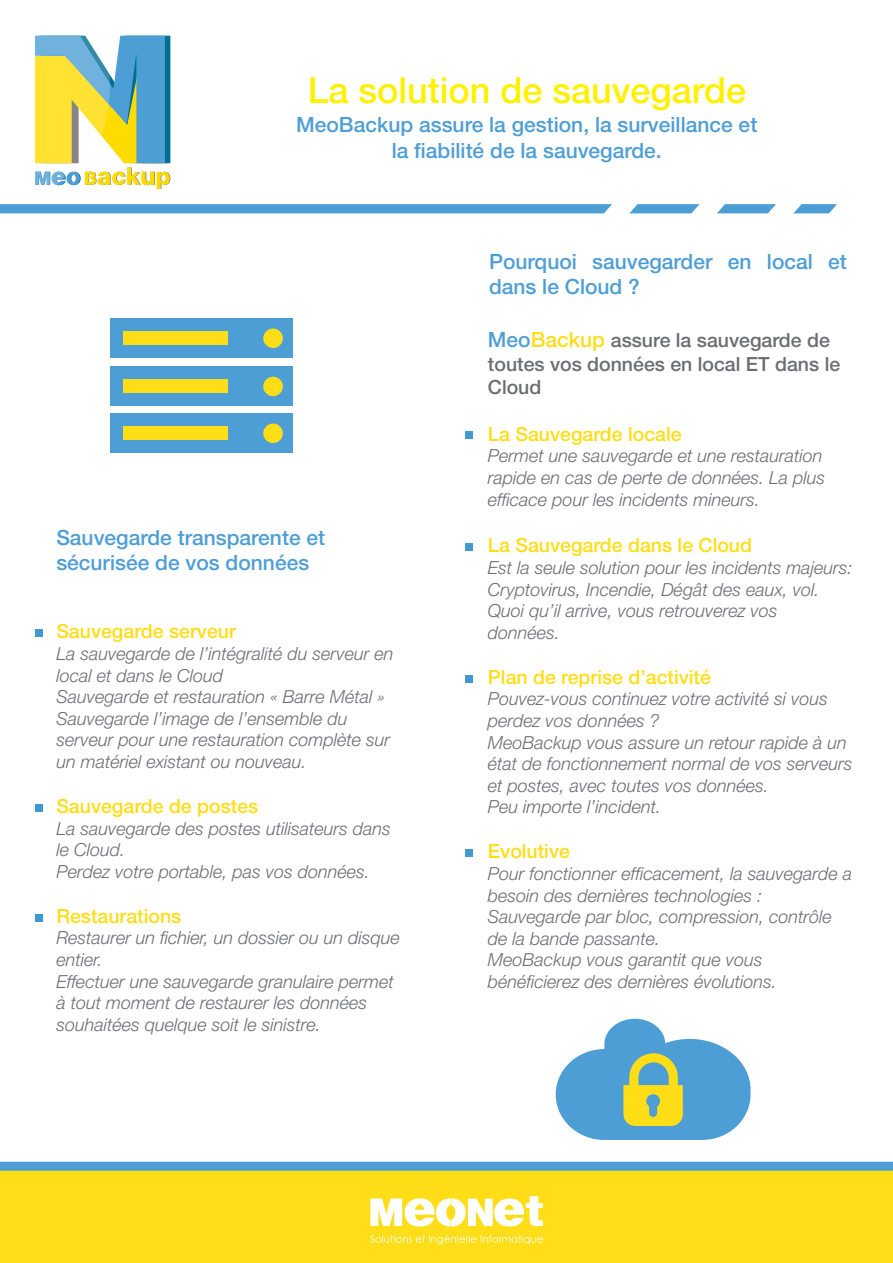
<style>
.page{position:relative;width:893px;height:1263px;background:#fff}
.page>*{position:absolute;margin:0;border:0;box-sizing:border-box;transform-origin:0 0}
.t1{font:500 36px "Helvetica Neue CE";color:#fff101}
.t2{font:500 21px/25.2px "Helvetica Neue CE";color:#4e9ed6}
.t3{font:500 19.5px "Helvetica Neue CE";color:#ffdd17}
.t4{font:500 19.5px/23.4px "Helvetica Neue CE";color:#6c6d70}
.t5{font:italic 300 18px/21.6px "Helvetica Neue CE";color:#6c6d70}
.s1{font-size:21px;color:#4e9ed6}
.s2{font-size:21px;color:#ffdd17}
</style>
<div class="page">
<div style="left:0;top:1163px;width:893px;height:100px;background:#ffdd17"></div>
<svg style="left:35px;top:36px;width:135px;height:153px"></svg>
<div style="left:35px;top:629px;width:8px;height:7px;background:#3e99d0"></div>
<div style="left:466px;top:432px;width:7px;height:7px;background:#3e99d0"></div>
<div style="left:466px;top:543px;width:7px;height:8px;background:#3e99d0"></div>
<div style="left:466px;top:675px;width:7px;height:7px;background:#3e99d0"></div>
<div style="left:466px;top:850px;width:7px;height:7px;background:#3e99d0"></div>
<div style="left:35px;top:804px;width:8px;height:8px;background:#3e99d0"></div>
<div style="left:35px;top:914px;width:8px;height:7px;background:#3e99d0"></div>
<svg style="left:630px;top:204px;width:70px;height:9px"></svg>
<svg style="left:794px;top:204px;width:43px;height:9px"></svg>
<svg style="left:0;top:204px;width:612px;height:9px;background:#519fd6"></svg>
<svg style="left:717px;top:204px;width:59px;height:9px"></svg>
<div style="left:0;top:1162px;width:893px;height:9px;background:#4e9ed6"></div>
<div style="left:110px;top:319px;width:183px;height:39px;background:#4e9ed6"></div>
<div style="left:123px;top:332px;width:104px;height:13px;background:#ffdd17"></div>
<div style="left:263px;top:328px;width:20px;height:20px;background:#ffdd17;border-radius:50%"></div>
<div style="left:110px;top:367px;width:183px;height:39px;background:#4e9ed6"></div>
<div style="left:123px;top:380px;width:104px;height:13px;background:#ffdd17"></div>
<div style="left:263px;top:377px;width:20px;height:19px;background:#ffdd17;border-radius:50%"></div>
<div style="left:110px;top:414px;width:183px;height:39px;background:#4e9ed6"></div>
<div style="left:123px;top:427px;width:104px;height:13px;background:#ffdd17"></div>
<div style="left:263px;top:423px;width:20px;height:20px;background:#ffdd17;border-radius:50%"></div>
<svg style="left:556px;top:1019px;width:194px;height:121px"></svg>
<svg style="left:370px;top:1196px;width:172px;height:30px"></svg>
<svg style="left:370px;top:1234px;width:172px;height:11px"></svg>
<p class="t1" style="left:308px;top:68px;width:440px">La solution de sauvegarde</p>
<p class="t2" style="left:296px;top:112px;width:463px">MeoBackup assure la gestion, la surveillance et</p>
<p class="t2" style="left:392px;top:138px;width:272px">la fiabilité de la sauvegarde.</p>
<p class="t2" style="left:56px;top:525px;width:270px">Sauvegarde transparente et sécurisée de vos données</p>
<p class="t3" style="left:56px;top:619px;width:181px">Sauvegarde serveur</p>
<p class="t5" style="left:56px;top:643px;width:339px">La sauvegarde de l’intégralité du serveur en local et dans le Cloud</p>
<p class="t5" style="left:56px;top:686px;width:330px">Sauvegarde et restauration « Barre Métal »</p>
<p class="t5" style="left:56px;top:708px;width:335px">Sauvegarde l’image de l’ensemble du serveur pour une restauration complète sur un matériel existant ou nouveau.</p>
<p class="t3" style="left:56px;top:794px;width:203px">Sauvegarde de postes</p>
<p class="t5" style="left:56px;top:817px;width:336px">La sauvegarde des postes utilisateurs dans le Cloud.</p>
<p class="t5" style="left:56px;top:861px;width:315px">Perdez votre portable, pas vos données.</p>
<p class="t3" style="left:56px;top:904px;width:126px">Restaurations</p>
<p class="t5" style="left:56px;top:927px;width:345px">Restaurer un fichier, un dossier ou un disque entier.</p>
<p class="t5" style="left:56px;top:970px;width:339px">Effectuer une sauvegarde granulaire permet à tout moment de restaurer les données souhaitées quelque soit le sinistre.</p>
<p class="t2" style="left:489px;top:248px;width:359px">Pourquoi sauvegarder en local et dans le Cloud ?</p>
<p class="t4" style="left:488px;top:329px;width:354px"><span class="s1">Meo</span><span class="s2">Backup</span> assure la sauvegarde de toutes vos données en local ET dans le<br>Cloud</p>
<p class="t3" style="left:488px;top:422px;width:195px">La Sauvegarde locale</p>
<p class="t5" style="left:488px;top:445px;width:339px">Permet une sauvegarde et une restauration rapide en cas de perte de données. La plus efficace pour les incidents mineurs.</p>
<p class="t3" style="left:488px;top:534px;width:266px">La Sauvegarde dans le Cloud</p>
<p class="t5" style="left:488px;top:557px;width:366px">Est la seule solution pour les incidents majeurs:<br>Cryptovirus, Incendie, Dégât des eaux, vol.</p>
<p class="t5" style="left:488px;top:600px;width:291px">Quoi qu’il arrive, vous retrouverez vos données.</p>
<p class="t3" style="left:488px;top:665px;width:224px">Plan de reprise d’activité</p>
<p class="t5" style="left:488px;top:688px;width:341px">Pouvez-vous continuez votre activité si vous perdez vos données ?</p>
<p class="t5" style="left:488px;top:731px;width:366px">MeoBackup vous assure un retour rapide à un état de fonctionnement normal de vos serveurs et postes, avec toutes vos données.</p>
<p class="t5" style="left:488px;top:796px;width:175px">Peu importe l’incident.</p>
<p class="t3" style="left:488px;top:840px;width:84px">Evolutive</p>
<p class="t5" style="left:488px;top:863px;width:366px">Pour fonctionner efficacement, la sauvegarde a besoin des dernières technologies :</p>
<p class="t5" style="left:488px;top:906px;width:345px">Sauvegarde par bloc, compression, contrôle de la bande passante.</p>
<p class="t5" style="left:488px;top:949px;width:290px">MeoBackup vous garantit que vous bénéficierez des dernières évolutions.</p>
</div>
